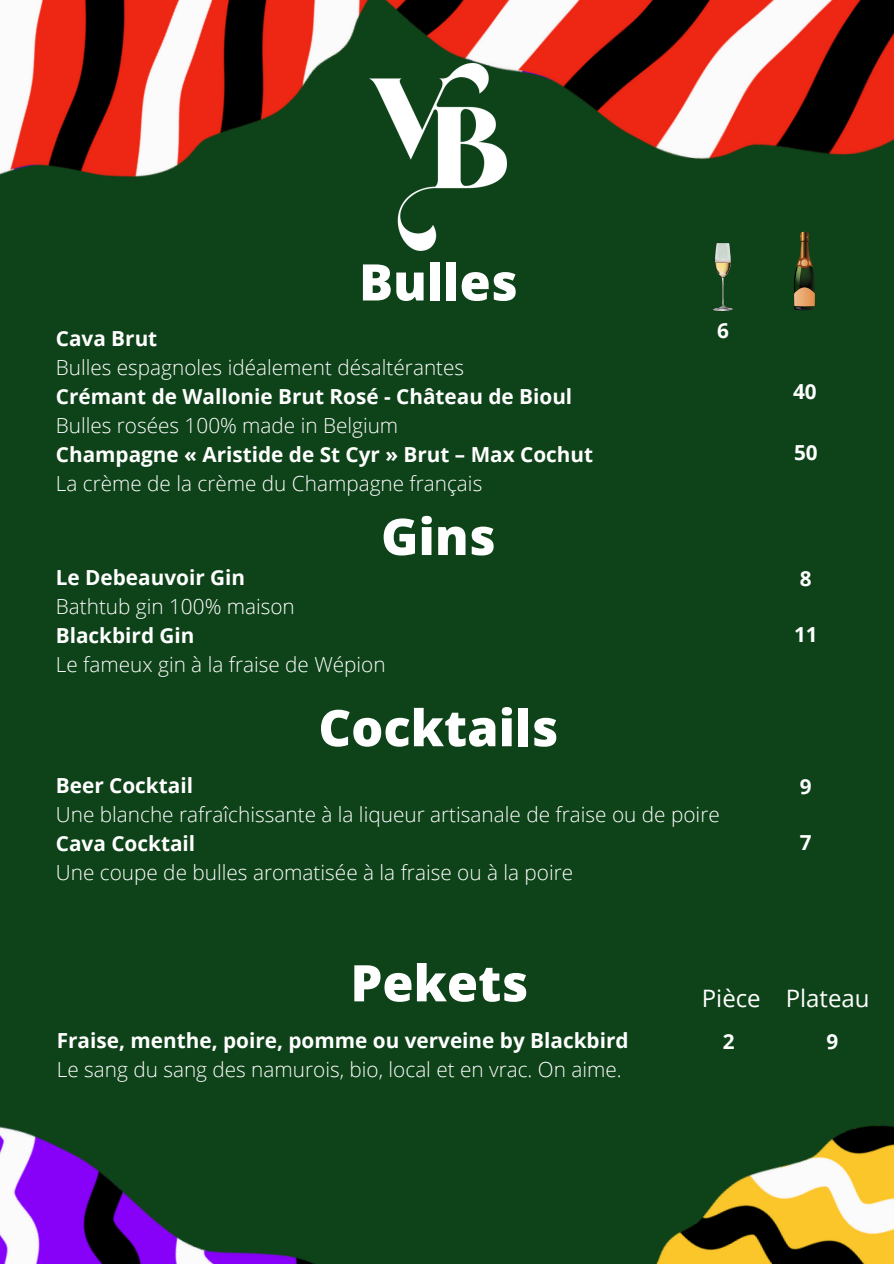
<style>
.page{position:relative;width:894px;height:1264px;background:#fff}
.page>*{position:absolute;margin:0;border:0;box-sizing:border-box;transform-origin:0 0}
.t1{font:800 50.4px "Open Sans";color:#fff}
.t2{font:24px "Open Sans";color:#fff}
.t3{font:300 20.7px "Open Sans";color:#fff}
.t4{font:700 20.7px "Open Sans";color:#fff}
</style>
<div class="page">
<div style="left:0;top:0;width:893px;height:1263px;background:#0e4219"></div>
<img style="left:0;top:1126px;width:313px;height:137px">
<img style="left:656px;top:1125px;width:237px;height:138px">
<img style="left:611px;top:0;width:282px;height:311px">
<img style="left:0;top:0;width:611px;height:251px">
<img style="left:713px;top:243px;width:19px;height:68px">
<svg style="left:793px;top:232px;width:21px;height:78px"></svg>
<p class="t1" style="left:359px;top:247px;width:160px">Bulles</p>
<p class="t4" style="left:56px;top:324px;width:103px">Cava Brut</p>
<p class="t3" style="left:56px;top:353px;width:410px">Bulles espagnoles idéalement désaltérantes</p>
<p class="t4" style="left:56px;top:382px;width:518px">Crémant de Wallonie Brut Rosé - Château de Bioul</p>
<p class="t3" style="left:56px;top:411px;width:344px">Bulles rosées 100% made in Belgium</p>
<p class="t4" style="left:56px;top:440px;width:539px">Champagne « Aristide de St Cyr » Brut – Max Cochut</p>
<p class="t3" style="left:56px;top:469px;width:428px">La crème de la crème du Champagne français</p>
<p class="t1" style="left:381px;top:501px;width:116px">Gins</p>
<p class="t4" style="left:56px;top:563px;width:191px">Le Debeauvoir Gin</p>
<p class="t3" style="left:56px;top:592px;width:240px">Bathtub gin 100% maison</p>
<p class="t4" style="left:56px;top:621px;width:140px">Blackbird Gin</p>
<p class="t3" style="left:56px;top:650px;width:331px">Le fameux gin à la fraise de Wépion</p>
<p class="t1" style="left:318px;top:692px;width:241px">Cocktails</p>
<p class="t4" style="left:716px;top:316px;width:13px">6</p>
<p class="t4" style="left:56px;top:771px;width:139px">Beer Cocktail</p>
<p class="t3" style="left:56px;top:800px;width:665px">Une blanche rafraîchissante à la liqueur artisanale de fraise ou de poire</p>
<p class="t4" style="left:56px;top:829px;width:141px">Cava Cocktail</p>
<p class="t3" style="left:56px;top:858px;width:519px">Une coupe de bulles aromatisée à la fraise ou à la poire</p>
<p class="t4" style="left:792px;top:377px;width:25px">40</p>
<p class="t4" style="left:793px;top:438px;width:25px">50</p>
<p class="t4" style="left:799px;top:564px;width:13px">8</p>
<p class="t4" style="left:793px;top:620px;width:25px">11</p>
<p class="t4" style="left:799px;top:771px;width:13px">9</p>
<p class="t4" style="left:799px;top:827px;width:13px">7</p>
<p class="t1" style="left:350px;top:947px;width:179px">Pekets</p>
<p class="t4" style="left:57px;top:1026px;width:573px">Fraise, menthe, poire, pomme ou verveine by Blackbird</p>
<p class="t3" style="left:57px;top:1055px;width:566px">Le sang du sang des namurois, bio, local et en vrac. On aime.</p>
<p class="t2" style="left:701px;top:981px;width:169px">Pièce Plateau</p>
<p class="t4" style="left:722px;top:1026px;width:13px">2</p>
<p class="t4" style="left:826px;top:1026px;width:13px">9</p>
</div>
